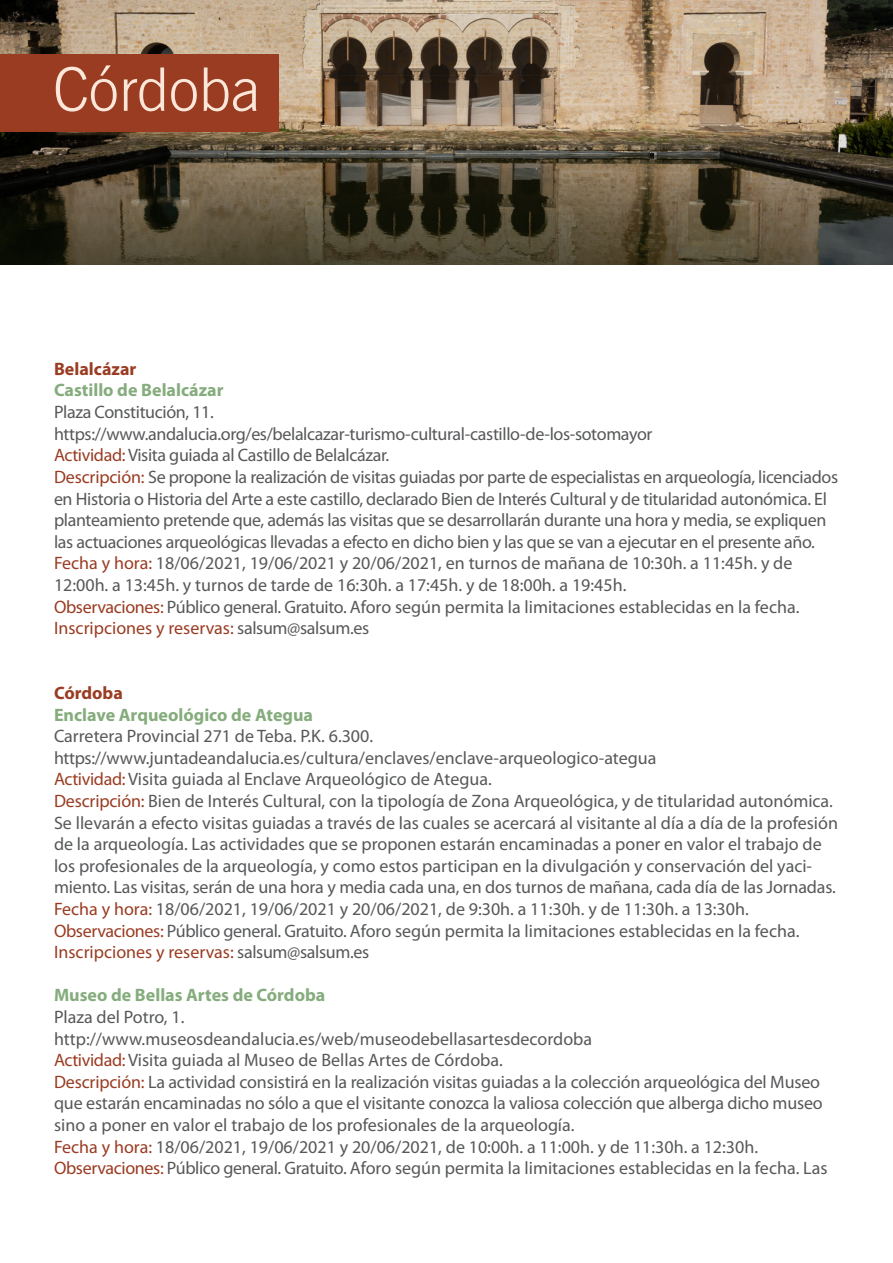
<style>
.page{position:relative;width:893px;height:1263px;background:#fff}
.page>*{position:absolute;margin:0;border:0;box-sizing:border-box;transform-origin:0 0}
.t1{font:300 60px "News Gothic BT";color:#fae7d9}
.t2{font:18px/21.6px "Myriad Pro";letter-spacing:-.01em;color:#57585a}
.t3{font:18px "Myriad Pro";color:#9a3c22}
.t4{font:700 18px "Myriad Pro";color:#85ac7c}
.t5{font:700 18px "Myriad Pro";color:#9a3c22}
.s1{color:#9a3c22}
.s2{color:#57585a}
</style>
<div class="page">
<img style="left:0;top:0;width:893px;height:264px">
<div style="left:0;top:55px;width:279px;height:77px;background:#9a3c22"></div>
<p class="t1" style="left:53px;top:53px;width:209px">Córdoba</p>
<p class="t5" style="left:54px;top:357px;width:84px">Belalcázar</p>
<p class="t4" style="left:54px;top:379px;width:171px">Castillo de Belalcázar</p>
<p class="t2" style="left:54px;top:401px;width:161px">Plaza Constitución, 11.</p>
<p class="t2" style="left:54px;top:423px;width:600px">https://www.andalucia.org/es/belalcazar-turismo-cultural-castillo-de-los-sotomayor</p>
<p class="t2" style="left:54px;top:444px;width:337px"><span class="s1">Actividad:</span> Visita guiada al Castillo de Belalcázar.</p>
<p class="t2" style="left:54px;top:466px;width:786px"><span class="s1">Descripción:</span> Se propone la realización de visitas guiadas por parte de especialistas en arqueología, licenciados en Historia o Historia del Arte a este castillo, declarado Bien de Interés Cultural y de titularidad autonómica. El planteamiento pretende que, además las visitas que se desarrollarán durante una hora y media, se expliquen las actuaciones arqueológicas llevadas a efecto en dicho bien y las que se van a ejecutar en el presente año.</p>
<p class="t2" style="left:54px;top:552px;width:740px"><span class="s1">Fecha y hora:</span> 18/06/2021, 19/06/2021 y 20/06/2021, en turnos de mañana de 10:30h. a 11:45h. y de<br>12:00h. a 13:45h. y turnos de tarde de 16:30h. a 17:45h. y de 18:00h. a 19:45h.</p>
<p class="t2" style="left:54px;top:595px;width:747px"><span class="s1">Observaciones:</span> Público general. Gratuito. Aforo según permita la limitaciones establecidas en la fecha.</p>
<p class="t3" style="left:54px;top:617px;width:317px">Inscripciones y reservas: <span class="s2">salsum@salsum.es</span></p>
<p class="t5" style="left:54px;top:681px;width:70px">Córdoba</p>
<p class="t4" style="left:54px;top:703px;width:261px">Enclave Arqueológico de Ategua</p>
<p class="t2" style="left:54px;top:725px;width:321px">Carretera Provincial 271 de Teba. P.K. 6.300.</p>
<p class="t2" style="left:54px;top:747px;width:604px">https://www.juntadeandalucia.es/cultura/enclaves/enclave-arqueologico-ategua</p>
<p class="t2" style="left:54px;top:768px;width:439px"><span class="s1">Actividad:</span> Visita guiada al Enclave Arqueológico de Ategua.</p>
<p class="t2" style="left:54px;top:790px;width:780px"><span class="s1">Descripción:</span> Bien de Interés Cultural, con la tipología de Zona Arqueológica, y de titularidad autonómica.</p>
<p class="t2" style="left:54px;top:811px;width:785px">Se llevarán a efecto visitas guiadas a través de las cuales se acercará al visitante al día a día de la profesión de la arqueología. Las actividades que se proponen estarán encaminadas a poner en valor el trabajo de los profesionales de la arqueología, y como estos participan en la divulgación y conservación del yaci&shy;miento. Las visitas, serán de una hora y media cada una, en dos turnos de mañana, cada día de las Jornadas.</p>
<p class="t2" style="left:54px;top:898px;width:696px"><span class="s1">Fecha y hora:</span> 18/06/2021, 19/06/2021 y 20/06/2021, de 9:30h. a 11:30h. y de 11:30h. a 13:30h.</p>
<p class="t2" style="left:54px;top:919px;width:747px"><span class="s1">Observaciones:</span> Público general. Gratuito. Aforo según permita la limitaciones establecidas en la fecha.</p>
<p class="t3" style="left:54px;top:941px;width:317px">Inscripciones y reservas: <span class="s2">salsum@salsum.es</span></p>
<p class="t4" style="left:54px;top:983px;width:273px">Museo de Bellas Artes de Córdoba</p>
<p class="t2" style="left:54px;top:1006px;width:132px">Plaza del Potro, 1.</p>
<p class="t2" style="left:54px;top:1027px;width:540px">http://www.museosdeandalucia.es/web/museodebellasartesdecordoba</p>
<p class="t2" style="left:54px;top:1049px;width:450px"><span class="s1">Actividad:</span> Visita guiada al Museo de Bellas Artes de Córdoba.</p>
<p class="t2" style="left:54px;top:1071px;width:770px"><span class="s1">Descripción:</span> La actividad consistirá en la realización visitas guiadas a la colección arqueológica del Museo que estarán encaminadas no sólo a que el visitante conozca la valiosa colección que alberga dicho museo sino a poner en valor el trabajo de los profesionales de la arqueología.</p>
<p class="t2" style="left:54px;top:1135px;width:706px"><span class="s1">Fecha y hora:</span> 18/06/2021, 19/06/2021 y 20/06/2021, de 10:00h. a 11:00h. y de 11:30h. a 12:30h.</p>
<p class="t2" style="left:54px;top:1157px;width:775px"><span class="s1">Observaciones:</span> Público general. Gratuito. Aforo según permita la limitaciones establecidas en la fecha. Las</p>
</div>
